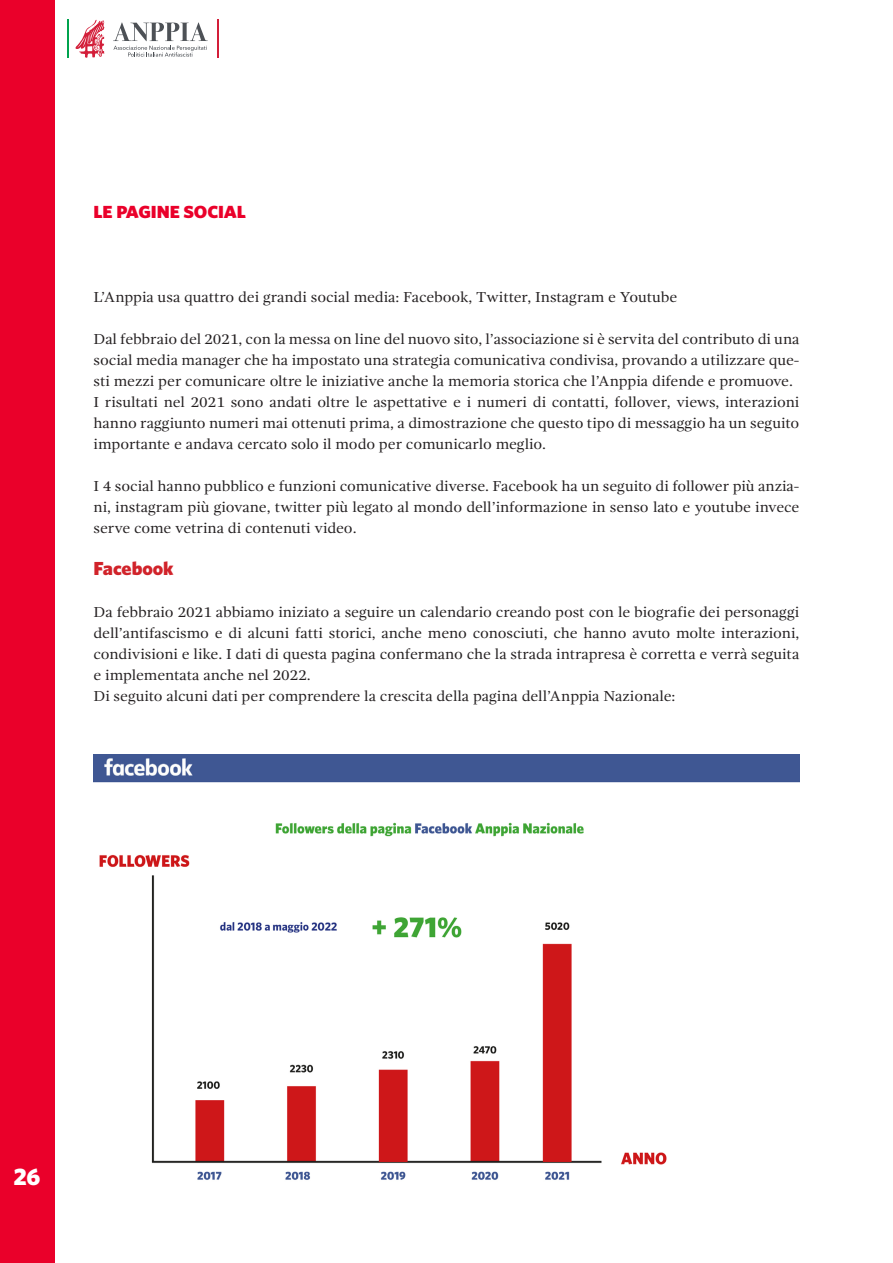
<style>
.page{position:relative;width:893px;height:1263px;background:#fff}
.page>*{position:absolute;margin:0;border:0;box-sizing:border-box;transform-origin:0 0}
.t1{font:900 24px "Whitney";color:#fff}
.t2{font:900 18.9px "Whitney";letter-spacing:-.005em;color:#d1232a;scale:1.06 1}
.t3{font:900 17.55px "Whitney";letter-spacing:-.005em;color:#ea002a;scale:1.06 1}
.t4{font:14.85px/21px "Gandhi Serif";letter-spacing:-.005em;color:#231f20;text-align:justify;scale:1.06 1}
</style>
<div class="page">
<div style="left:0;top:1px;width:54px;height:1262px;background:#ea002a"></div>
<hr style="left:67px;top:20px;width:2px;height:38px;background:#00a34e">
<hr style="left:217px;top:20px;width:2px;height:38px;background:#d31e39">
<svg style="left:113px;top:22px;width:95px;height:35px"></svg>
<svg style="left:75px;top:20px;width:29px;height:38px"></svg>
<img style="left:94px;top:754px;width:705px;height:426px">
<p class="t3" style="left:94px;top:201px;width:145px">LE PAGINE SOCIAL</p>
<p class="t4" style="left:94px;top:287px;width:552px">L’Anppia usa quattro dei grandi social media: Facebook, Twitter, Instagram e Youtube</p>
<p class="t4" style="left:94px;top:329px;width:667px">Dal febbraio del 2021, con la messa on line del nuovo sito, l’associazione si è servita del contributo di una social media manager che ha impostato una strategia comunicativa condivisa, provando a utilizzare que&shy;sti mezzi per comunicare oltre le iniziative anche la memoria storica che l’Anppia difende e promuove.</p>
<p class="t4" style="left:94px;top:392px;width:667px">I risultati nel 2021 sono andati oltre le aspettative e i numeri di contatti, follover, views, interazioni hanno raggiunto numeri mai ottenuti prima, a dimostrazione che questo tipo di messaggio ha un seguito importante e andava cercato solo il modo per comunicarlo meglio.</p>
<p class="t4" style="left:94px;top:476px;width:667px">I 4 social hanno pubblico e funzioni comunicative diverse. Facebook ha un seguito di follower più anzia&shy;ni, instagram più giovane, twitter più legato al mondo dell’informazione in senso lato e youtube invece serve come vetrina di contenuti video.</p>
<p class="t2" style="left:94px;top:557px;width:77px">Facebook</p>
<p class="t4" style="left:94px;top:602px;width:667px">Da febbraio 2021 abbiamo iniziato a seguire un calendario creando post con le biografie dei personaggi dell’antifascismo e di alcuni fatti storici, anche meno conosciuti, che hanno avuto molte interazioni, condivisioni e like. I dati di questa pagina confermano che la strada intrapresa è corretta e verrà seguita e implementata anche nel 2022.</p>
<p class="t4" style="left:94px;top:686px;width:550px">Di seguito alcuni dati per comprendere la crescita della pagina dell’Anppia Nazionale:</p>
<p class="t1" style="left:13px;top:1162px;width:29px">26</p>
</div>
